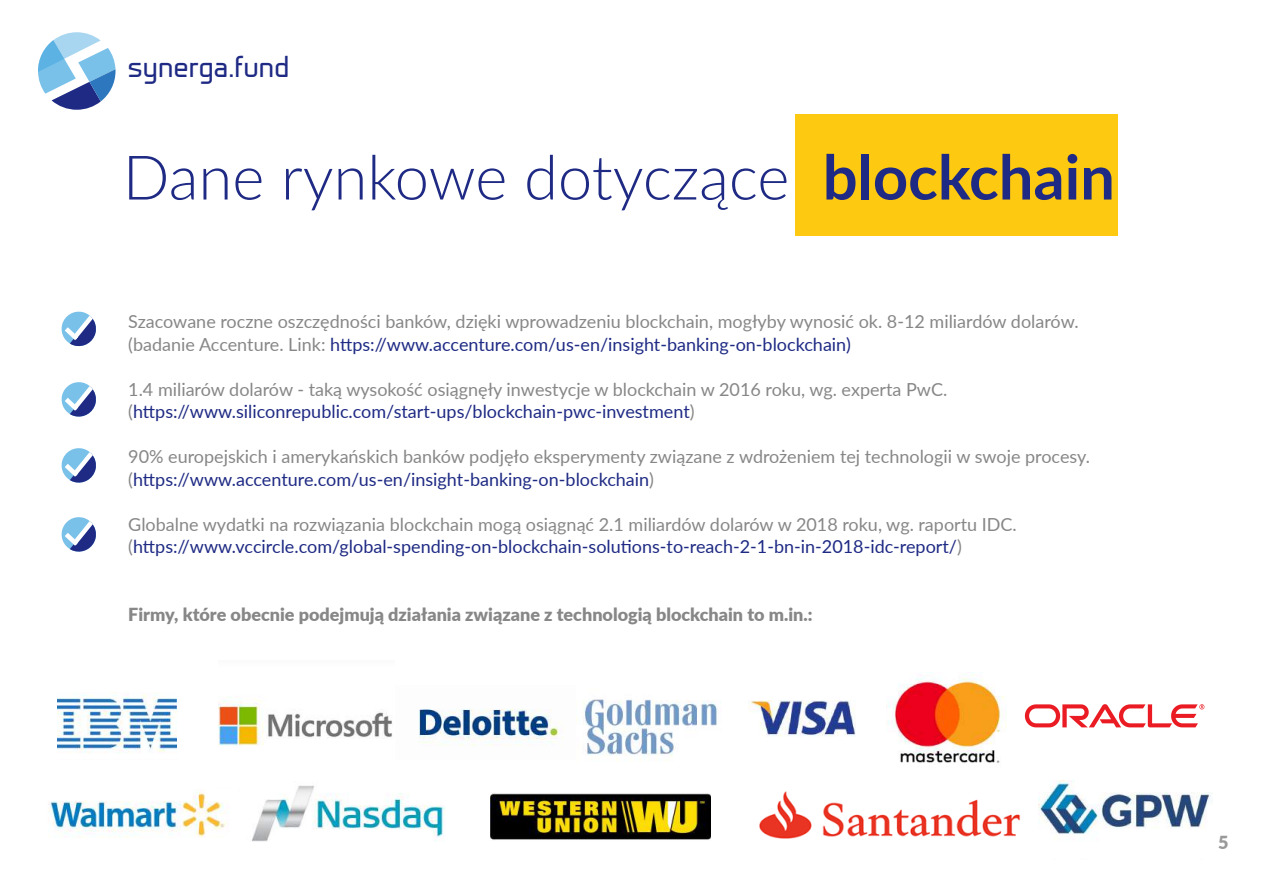
<style>
.page{position:relative;width:1263px;height:893px;background:#fff}
.page>*{position:absolute;margin:0;border:0;box-sizing:border-box;transform-origin:0 0}
.t1{font:300 61.5px "Lato";color:#1e2a84}
.t2{font:28.2px "Prime";color:#1e2a84}
.t3{font:18px/22.5px "Lato";color:#878787}
.t4{font:18px/22.5px "Lato";color:#1e2a84}
.t5{font:900 18px "Lato";color:#878787}
.t6{font:900 18px "Lato";color:#999}
.s1{font-weight:700}
.s2{color:#1e2a84}
.s3{color:#878787}
</style>
<div class="page">
<svg style="left:38px;top:32px;width:78px;height:78px"></svg>
<div style="left:795px;top:114px;width:323px;height:122px;background:#fec911"></div>
<svg style="left:61px;top:311px;width:35px;height:36px"></svg>
<svg style="left:61px;top:382px;width:35px;height:35px"></svg>
<svg style="left:61px;top:448px;width:35px;height:35px"></svg>
<svg style="left:61px;top:517px;width:35px;height:35px"></svg>
<img style="left:219px;top:697px;width:173px;height:49px">
<img style="left:419px;top:709px;width:158px;height:37px">
<img style="left:583px;top:699px;width:138px;height:62px">
<img style="left:748px;top:700px;width:107px;height:37px">
<img style="left:888px;top:672px;width:119px;height:91px">
<img style="left:57px;top:694px;width:120px;height:59px">
<img style="left:1024px;top:704px;width:181px;height:24px">
<img style="left:48px;top:789px;width:179px;height:49px">
<img style="left:251px;top:785px;width:194px;height:57px">
<img style="left:490px;top:793px;width:220px;height:47px">
<img style="left:759px;top:791px;width:261px;height:48px">
<img style="left:1038px;top:780px;width:173px;height:55px">
<h2 class="t2" style="left:128px;top:50px;width:163px">synerga.fund</h2>
<h1 class="t1" style="left:123px;top:135px;width:994px">Dane rynkowe dotyczące <span class="s1">blockchain</span></h1>
<p class="t3" style="left:128px;top:310px;width:952px">Szacowane roczne oszczędności banków, dzięki wprowadzeniu blockchain, mogłyby wynosić ok. 8-12 miliardów dolarów. (badanie Accenture. Link: <span class="s2">https://www.accenture.com/us-en/insight-banking-on-blockchain)</span></p>
<p class="t3" style="left:128px;top:377px;width:820px">1.4 miliarów dolarów - taką wysokość osiągnęły inwestycje w blockchain w 2016 roku, wg. experta PwC. (<span class="s2">https://www.siliconrepublic.com/start-ups/blockchain-pwc-investment</span>)</p>
<p class="t3" style="left:128px;top:445px;width:963px">90% europejskich i amerykańskich banków podjęło eksperymenty związane z wdrożeniem tej technologii w swoje procesy. (<span class="s2">https://www.accenture.com/us-en/insight-banking-on-blockchain</span>)</p>
<p class="t4" style="left:128px;top:512px;width:890px"><span class="s3">Globalne wydatki na rozwiązania blockchain mogą osiągnąć 2.1 miliardów dolarów w 2018 roku, wg. raportu IDC. (</span>https://www.vccircle.com/global-spending-on-blockchain-solutions-to-reach-2-1-bn-in-2018-idc-report/<span class="s3">)</span></p>
<p class="t5" style="left:128px;top:601px;width:686px">Firmy, które obecnie podejmują działania związane z technologią blockchain to m.in.:</p>
<p class="t6" style="left:1218px;top:829px;width:12px">5</p>
</div>
